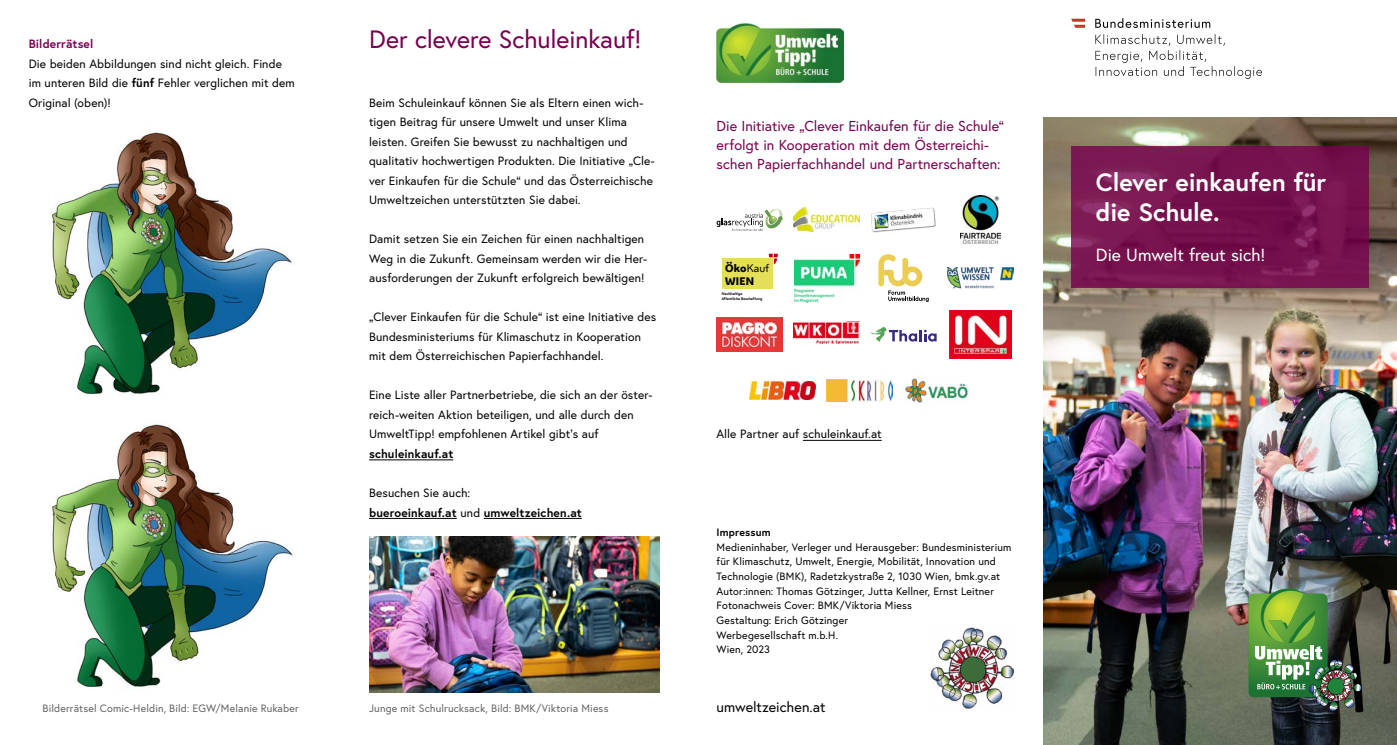
<style>
.page{position:relative;width:1397px;height:745px;background:#fff}
.page>*{position:absolute;margin:0;border:0;box-sizing:border-box;transform-origin:0 0}
.t1{font:700 25px/30px "Europa Austria";letter-spacing:-.005em;color:#fff}
.t2{font:25px "Europa Austria";letter-spacing:-.005em;color:#78004f}
.t3{font:17.5px "Europa Austria";letter-spacing:-.005em;color:#fff}
.t4{font:14.38px/19.4px "Europa Austria";color:#78004f}
.t5{font:14.38px "Europa Austria";color:#000}
.t6{font:12px/19.5px "Europa Austria";letter-spacing:.01em;color:#000}
.t7{font:700 12px/19.5px "Europa Austria";letter-spacing:.01em;color:#000}
.t8{font:700 12px "Europa Austria";letter-spacing:.01em;color:#78004f}
.t9{font:10.62px/14.6px "Europa Austria";letter-spacing:.015em;color:#000}
.t10{font:10.62px "Europa Austria";letter-spacing:.015em;color:#636363}
.t11{font:700 10.62px "Europa Austria";letter-spacing:.015em;color:#000}
.t12{font:800 10.25px/12.2px "Wiener Melange";color:#000}
.t13{font:700 3.62px/4.2px "Wiener Melange";color:#000}
.s1{font-weight:700}
.s2{font-weight:400}
</style>
<div class="page">
<svg style="left:1095px;top:34px;width:166px;height:45px"></svg>
<svg style="left:1095px;top:18px;width:114px;height:10px"></svg>
<svg style="left:1071px;top:19px;width:13px;height:9px"></svg>
<hr style="left:369px;top:459px;width:84px;height:1px;background:#000">
<hr style="left:369px;top:518px;width:88px;height:1px;background:#000">
<hr style="left:484px;top:518px;width:97px;height:1px;background:#000">
<img style="left:1043px;top:118px;width:353px;height:626px">
<svg style="left:1070px;top:146px;width:297px;height:141px;background:#781550"></svg>
<img style="left:1248px;top:588px;width:113px;height:122px">
<img style="left:793px;top:207px;width:66px;height:25px">
<svg style="left:716px;top:209px;width:66px;height:22px"></svg>
<img style="left:716px;top:317px;width:66px;height:34px">
<img style="left:960px;top:196px;width:40px;height:47px">
<img style="left:949px;top:310px;width:62px;height:48px">
<svg style="left:768px;top:253px;width:9px;height:11px"></svg>
<div style="left:721px;top:258px;width:51px;height:31px;background:#e4df58"></div>
<img style="left:794px;top:254px;width:65px;height:48px">
<svg style="left:870px;top:327px;width:66px;height:14px"></svg>
<img style="left:826px;top:380px;width:66px;height:21px">
<img style="left:749px;top:381px;width:66px;height:18px">
<img style="left:793px;top:321px;width:66px;height:23px">
<img style="left:947px;top:267px;width:66px;height:21px">
<svg style="left:878px;top:254px;width:50px;height:48px"></svg>
<img style="left:716px;top:23px;width:127px;height:60px">
<img style="left:51px;top:132px;width:241px;height:264px">
<img style="left:930px;top:627px;width:83px;height:81px">
<img style="left:369px;top:536px;width:290px;height:156px">
<img style="left:52px;top:424px;width:241px;height:263px">
<img style="left:871px;top:207px;width:65px;height:25px">
<img style="left:905px;top:378px;width:63px;height:25px">
<hr style="left:802px;top:440px;width:79px;height:1px;background:#000">
<p class="t8" style="left:29px;top:36px;width:66px">Bilderrätsel</p>
<p class="t6" style="left:29px;top:54px;width:267px">Die beiden Abbildungen sind nicht gleich. Finde im unteren Bild die <span class="s1">fünf</span> Fehler verglichen mit dem<br>Original (oben)!</p>
<h1 class="t2" style="left:369px;top:23px;width:274px">Der clevere Schuleinkauf!</h1>
<p class="t6" style="left:369px;top:92px;width:287px">Beim Schuleinkauf können Sie als Eltern einen wich&shy;tigen Beitrag für unsere Umwelt und unser Klima leisten. Greifen Sie bewusst zu nachhaltigen und qualitativ hochwertigen Produkten. Die Initiative „Cle&shy;ver Einkaufen für die Schule“ und das Österreichische Umweltzeichen unterstützten Sie dabei.</p>
<p class="t6" style="left:369px;top:229px;width:279px">Damit setzen Sie ein Zeichen für einen nachhaltigen<br>Weg in die Zukunft. Gemeinsam werden wir die Her&shy;ausforderungen der Zukunft erfolgreich bewältigen!</p>
<p class="t6" style="left:369px;top:307px;width:288px">„Clever Einkaufen für die Schule“ ist eine Initiative des<br>Bundesministeriums für Klimaschutz in Kooperation mit dem Österreichischen Papierfachhandel.</p>
<p class="t6" style="left:369px;top:385px;width:285px">Eine Liste aller Partnerbetriebe, die sich an der öster&shy;reich-weiten Aktion beteiligen, und alle durch den<br>UmweltTipp! empfohlenen Artikel gibt’s auf</p>
<p class="t7" style="left:369px;top:443px;width:86px">schuleinkauf.at</p>
<p class="t7" style="left:369px;top:482px;width:214px"><span class="s2">Besuchen Sie auch:<br></span>bueroeinkauf.at <span class="s2">und</span> umweltzeichen.at</p>
<p class="t10" style="left:43px;top:700px;width:258px">Bilderrätsel Comic-Heldin, Bild: EGW/Melanie Rukaber</p>
<p class="t10" style="left:369px;top:700px;width:241px">Junge mit Schulrucksack, Bild: BMK/Viktoria Miess</p>
<p class="t4" style="left:716px;top:115px;width:289px">Die Initiative „Clever Einkaufen für die Schule“ erfolgt in Kooperation mit dem Österreichi&shy;schen Papierfachhandel und Partnerschaften:</p>
<p class="t12" style="left:725px;top:262px;width:46px">Öko<span class="s2">Kauf<br></span>WIEN</p>
<p class="t13" style="left:721px;top:291px;width:42px">Nachhaltige<br>öffentliche Beschaffung</p>
<p class="t6" style="left:716px;top:424px;width:167px">Alle Partner auf schuleinkauf.at</p>
<p class="t11" style="left:716px;top:524px;width:56px">Impressum</p>
<p class="t9" style="left:716px;top:539px;width:296px">Medieninhaber, Verleger und Herausgeber: Bundesministerium für Klimaschutz, Umwelt, Energie, Mobilität, Innovation und Technologie (BMK), Radetzkystraße 2, 1030 Wien, bmk.gv.at Autor:innen: Thomas Götzinger, Jutta Kellner, Ernst Leitner Fotonachweis Cover: BMK/Viktoria Miess<br>Gestaltung: Erich Götzinger<br>Werbegesellschaft m.b.H.<br>Wien, 2023</p>
<p class="t5" style="left:716px;top:697px;width:110px">umweltzeichen.at</p>
<h1 class="t1" style="left:1095px;top:166px;width:232px">Clever einkaufen für die Schule.</h1>
<h2 class="t3" style="left:1095px;top:244px;width:171px">Die Umwelt freut sich!</h2>
</div>
